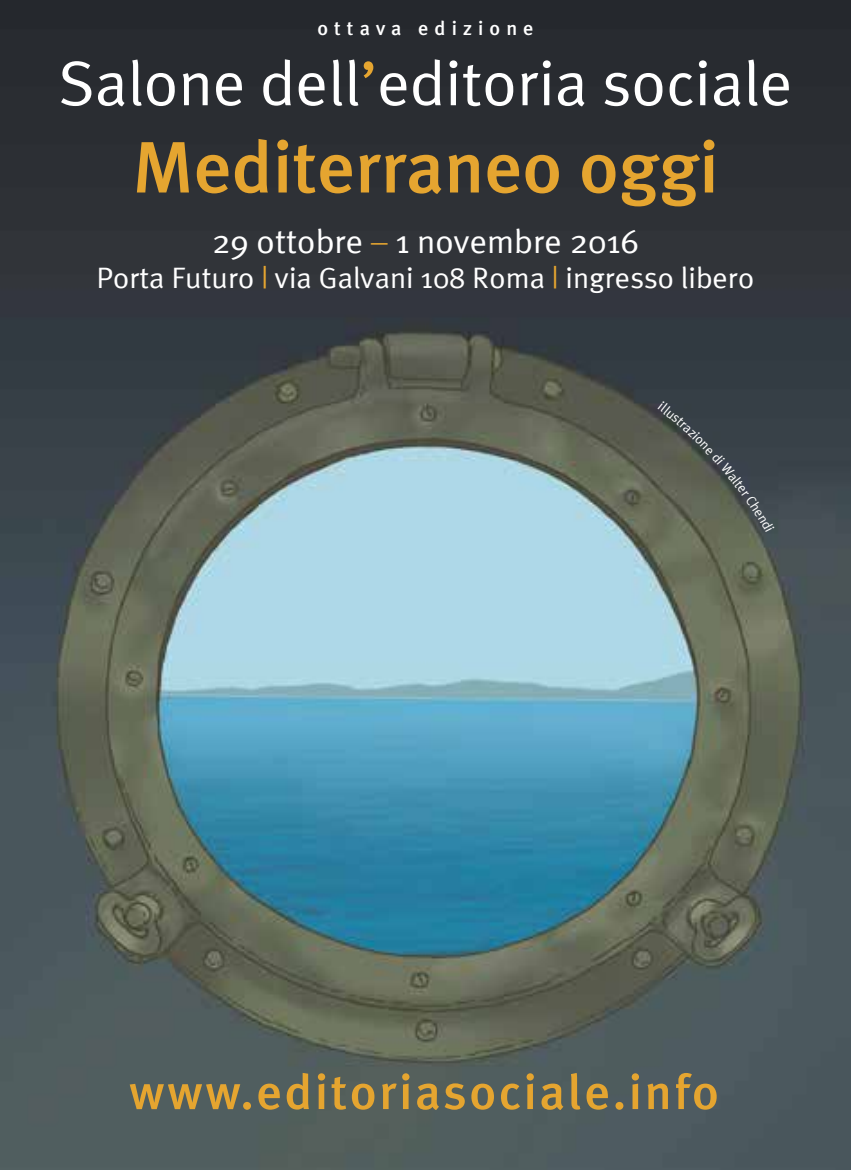
<style>
.page{position:relative;width:851px;height:1170px;background:#fff}
.page>*{position:absolute;margin:0;border:0;box-sizing:border-box;transform-origin:0 0}
.t1{font:500 72.75px "Meta Plus";color:#e5a530}
.t2{font:62.75px "Meta Plus Normal";color:#fff}
.t3{font:500 49px "Meta Plus";letter-spacing:.05em;color:#e5a530}
.t4{font:33.5px "Meta Plus Normal";color:#fff}
.t5{font:29.5px "Meta Plus Normal";color:#fff}
.t6{font:500 19.75px "Meta Plus";letter-spacing:.3em;color:#fff}
.s1{color:#e5a530}
</style>
<div class="page">
<img style="left:0;top:0;width:850px;height:1169px">
<svg style="left:657px;top:401px;width:117px;height:131px;background:#4a504d"></svg>
<p class="t6" style="left:317px;top:17px;width:217px">ottava edizione</p>
<h2 class="t2" style="left:58px;top:47px;width:735px">Salone dell<span class="s1">’</span>editoria sociale</h2>
<h1 class="t1" style="left:132px;top:125px;width:588px">Mediterraneo oggi</h1>
<p class="t4" style="left:212px;top:222px;width:428px">29 ottobre <span class="s1">–</span> 1 novembre 2016</p>
<p class="t5" style="left:97px;top:261px;width:659px">Porta Futuro <span class="s1">|</span> via Galvani 108 Roma <span class="s1">|</span> ingresso libero</p>
<h3 class="t3" style="left:129px;top:1063px;width:591px">www.editoriasociale.info</h3>
</div>
